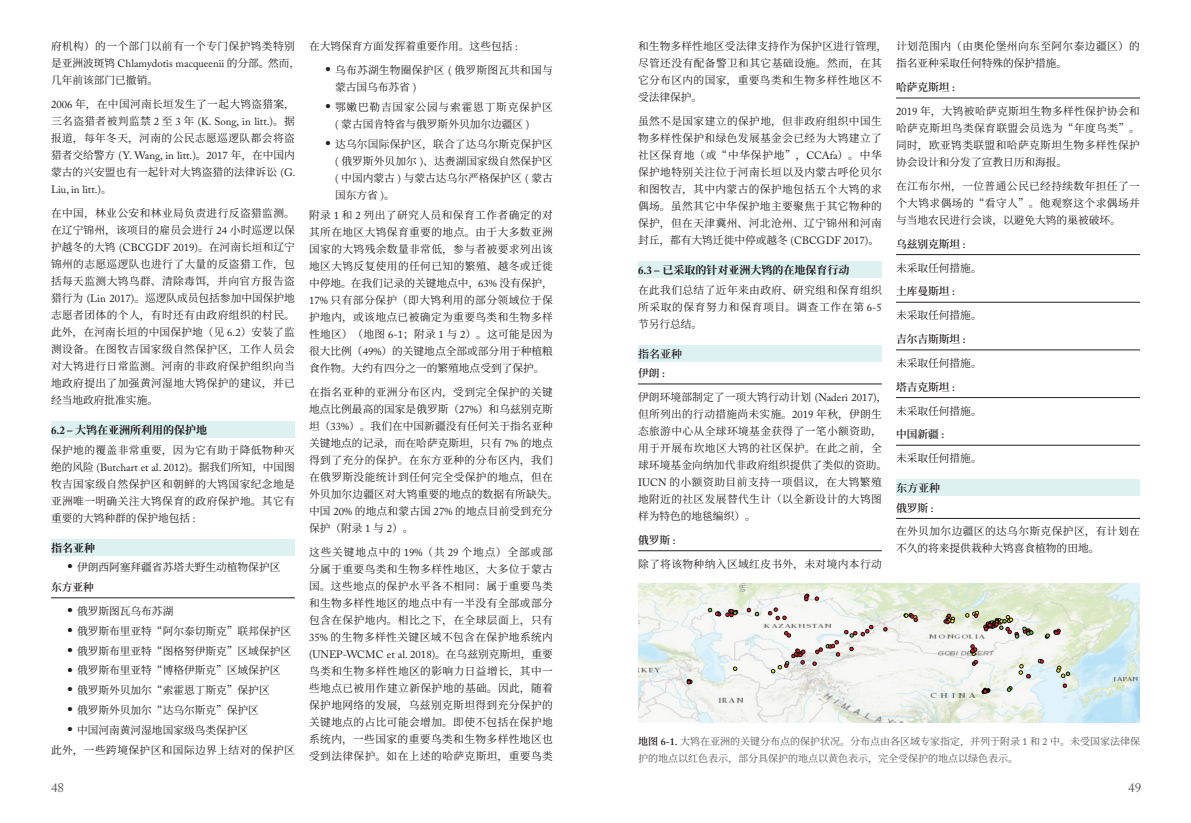
<style>
.page{position:relative;width:1191px;height:823px;background:#fff}
.page>*{position:absolute;margin:0;border:0;box-sizing:border-box;transform-origin:0 0}
.t1{font:13px "Adobe Caslon Pro";color:#57585a}
.三级标{font:700 11px "Source Han Serif CN";color:#231f20}
.三级标-2{font:600 11px "Source Han Serif CN";color:#231f20}
.正文__10_7{font:10.7px/17px "Source Han Serif CN";letter-spacing:.025em;color:#231f20;text-align:justify}
.正文__10_7-2{font:10.7px "Source Han Serif CN";color:#231f20}
.四级标题{font:600 10.7px "Source Han Serif CN";color:#231f20}
.正文__10_7-3{font:10.7px/17px "Source Han Serif CN";letter-spacing:.075em;color:#231f20}
.备注__10{font:10px/17px "Source Han Serif CN";color:#57585a}
.s1{font-family:"Adobe Caslon Pro"}
.s2{font-weight:600;color:#231f20}
.s3{font-family:"Adobe Caslon Pro";font-weight:600;color:#231f20}
</style>
<div class="page">
<div style="left:51px;top:421px;width:244px;height:17px;background:#ddf1f1"></div>
<div style="left:51px;top:538px;width:244px;height:17px;background:#ddf1f1"></div>
<hr style="left:51px;top:597px;width:244px;height:1px;background:#231f20">
<div style="left:638px;top:261px;width:244px;height:17px;background:#ddf1f1"></div>
<div style="left:638px;top:345px;width:244px;height:16px;background:#ddf1f1"></div>
<hr style="left:638px;top:383px;width:244px;height:1px;background:#231f20">
<hr style="left:638px;top:550px;width:244px;height:1px;background:#231f20">
<hr style="left:896px;top:98px;width:244px;height:1px;background:#231f20">
<hr style="left:896px;top:254px;width:244px;height:1px;background:#231f20">
<hr style="left:896px;top:302px;width:244px;height:1px;background:#231f20">
<hr style="left:896px;top:349px;width:244px;height:1px;background:#231f20">
<hr style="left:896px;top:397px;width:244px;height:1px;background:#231f20">
<hr style="left:896px;top:445px;width:244px;height:1px;background:#231f20">
<div style="left:896px;top:479px;width:244px;height:17px;background:#ddf1f1"></div>
<hr style="left:896px;top:518px;width:244px;height:1px;background:#231f20">
<img style="left:638px;top:583px;width:502px;height:138px">
<p class="正文__10_7" style="left:51px;top:38px;width:251px;text-align:left">府机构）的一个部门以前有一个专门保护鸨类特别是亚洲波斑鸨 <span class="s1">Chlamydotis macqueenii</span> 的分部。然而，几年前该部门已撤销。</p>
<p class="正文__10_7" style="left:51px;top:96px;width:246px"><span class="s1">2006</span> 年，在中国河南长垣发生了一起大鸨盗猎案，三名盗猎者被判监禁 <span class="s1">2</span> 至 <span class="s1">3</span> 年 <span class="s1">(K. Song, in litt.)</span>。据报道，每年冬天，河南的公民志愿巡逻队都会将盗猎者交给警方 <span class="s1">(Y. Wang, in litt.)</span>。<span class="s1">2017</span> 年，在中国内蒙古的兴安盟也有一起针对大鸨盗猎的法律诉讼 <span class="s1">(G.<br>Liu, in litt.)</span>。</p>
<p class="正文__10_7" style="left:51px;top:205px;width:245px">在中国，林业公安和林业局负责进行反盗猎监测。在辽宁锦州，该项目的雇员会进行 <span class="s1">24</span> 小时巡逻以保护越冬的大鸨 <span class="s1">(CBCGDF 2019)</span>。在河南长垣和辽宁锦州的志愿巡逻队也进行了大量的反盗猎工作，包括每天监测大鸨鸟群、清除毒饵，并向官方报告盗猎行为 <span class="s1">(Lin 2017)</span>。巡逻队成员包括参加中国保护地志愿者团体的个人，有时还有由政府组织的村民。此外，在河南长垣的中国保护地（见 <span class="s1">6.2</span>）安装了监测设备。在图牧吉国家级自然保护区，工作人员会对大鸨进行日常监测。河南的非政府保护组织向当地政府提出了加强黄河湿地大鸨保护的建议，并已经当地政府批准实施。</p>
<p class="三级标" style="left:51px;top:423px;width:157px"><span class="s1">6.2 –</span> 大鸨在亚洲所利用的保护地</p>
<p class="正文__10_7" style="left:51px;top:441px;width:245px">保护地的覆盖非常重要，因为它有助于降低物种灭绝的风险 <span class="s1">(Butchart et al. 2012)</span>。据我们所知，中国图牧吉国家级自然保护区和朝鲜的大鸨国家纪念地是亚洲唯一明确关注大鸨保育的政府保护地。其它有重要的大鸨种群的保护地包括 <span class="s1">:</span></p>
<p class="三级标" style="left:51px;top:541px;width:46px">指名亚种</p>
<p class="正文__10_7-2" style="left:77px;top:561px;width:205px">伊朗西阿塞拜疆省苏塔夫野生动植物保护区</p>
<p class="四级标题" style="left:51px;top:580px;width:44px">东方亚种</p>
<p class="正文__10_7-2" style="left:77px;top:604px;width:98px">俄罗斯图瓦乌布苏湖</p>
<p class="正文__10_7-2" style="left:77px;top:624px;width:216px">俄罗斯布里亚特“阿尔泰切斯克”联邦保护区</p>
<p class="正文__10_7-2" style="left:77px;top:644px;width:216px">俄罗斯布里亚特“图格努伊斯克”区域保护区</p>
<p class="正文__10_7-2" style="left:77px;top:664px;width:205px">俄罗斯布里亚特“博格伊斯克”区域保护区</p>
<p class="正文__10_7-2" style="left:77px;top:684px;width:194px">俄罗斯外贝加尔“索霍恩丁斯克”保护区</p>
<p class="正文__10_7-2" style="left:77px;top:703px;width:183px">俄罗斯外贝加尔“达乌尔斯克”保护区</p>
<p class="正文__10_7-2" style="left:77px;top:723px;width:173px">中国河南黄河湿地国家级鸟类保护区</p>
<p class="正文__10_7" style="left:51px;top:741px;width:245px">此外，一些跨境保护区和国际边界上结对的保护区</p>
<p class="正文__10_7-2" style="left:309px;top:40px;width:210px">在大鸨保育方面发挥着重要作用。这些包括 <span class="s1">:</span></p>
<p class="正文__10_7" style="left:335px;top:62px;width:219px">乌布苏湖生物圈保护区 <span class="s1">(</span> 俄罗斯图瓦共和国与蒙古国乌布苏省 <span class="s1">)</span></p>
<p class="正文__10_7-3" style="left:335px;top:99px;width:219px">鄂嫩巴勒吉国家公园与索霍恩丁斯克保护区<span class="s1">(</span> 蒙古国肯特省与俄罗斯外贝加尔边疆区 <span class="s1">)</span></p>
<p class="正文__10_7" style="left:335px;top:136px;width:219px">达乌尔国际保护区，联合了达乌尔斯克保护区<span class="s1">(</span> 俄罗斯外贝加尔 <span class="s1">)</span>、达赉湖国家级自然保护区<span class="s1">(</span> 中国内蒙古 <span class="s1">)</span> 与蒙古达乌尔严格保护区 <span class="s1">(</span> 蒙古国东方省 <span class="s1">)</span>。</p>
<p class="正文__10_7" style="left:309px;top:206px;width:245px">附录 <span class="s1">1</span> 和 <span class="s1">2</span> 列出了研究人员和保育工作者确定的对其所在地区大鸨保育重要的地点。由于大多数亚洲国家的大鸨残余数量非常低，参与者被要求列出该地区大鸨反复使用的任何已知的繁殖、越冬或迁徙中停地。在我们记录的关键地点中，<span class="s1">63%</span> 没有保护，<span class="s1">17%</span> 只有部分保护（即大鸨利用的部分领域位于保护地内，或该地点已被确定为重要鸟类和生物多样性地区）（地图 <span class="s1">6-1</span>；附录 <span class="s1">1</span> 与 <span class="s1">2</span>）。这可能是因为很大比例（<span class="s1">49%</span>）的关键地点全部或部分用于种植粮食作物。大约有四分之一的繁殖地点受到了保护。</p>
<p class="正文__10_7" style="left:309px;top:383px;width:251px;text-align:left">在指名亚种的亚洲分布区内，受到完全保护的关键地点比例最高的国家是俄罗斯（<span class="s1">27%</span>）和乌兹别克斯坦（<span class="s1">33%</span>）。我们在中国新疆没有任何关于指名亚种关键地点的记录，而在哈萨克斯坦，只有 <span class="s1">7%</span> 的地点得到了充分的保护。在东方亚种的分布区内，我们在俄罗斯没能统计到任何完全受保护的地点，但在外贝加尔边疆区对大鸨重要的地点的数据有所缺失。中国 <span class="s1">20%</span> 的地点和蒙古国 <span class="s1">27%</span> 的地点目前受到充分保护（附录 <span class="s1">1</span> 与 <span class="s1">2</span>）。</p>
<p class="正文__10_7" style="left:309px;top:543px;width:245px">这些关键地点中的 <span class="s1">19%</span>（共 <span class="s1">29</span> 个地点）全部或部分属于重要鸟类和生物多样性地区，大多位于蒙古国。这些地点的保护水平各不相同：属于重要鸟类和生物多样性地区的地点中有一半没有全部或部分包含在保护地内。相比之下，在全球层面上，只有<span class="s1">35%</span> 的生物多样性关键区域不包含在保护地系统内<span class="s1">(UNEP-WCMC et al. 2018)</span>。在乌兹别克斯坦，重要鸟类和生物多样性地区的影响力日益增长，其中一些地点已被用作建立新保护地的基础。因此，随着保护地网络的发展，乌兹别克斯坦得到充分保护的关键地点的占比可能会增加。即使不包括在保护地系统内，一些国家的重要鸟类和生物多样性地区也受到法律保护。如在上述的哈萨克斯坦，重要鸟类</p>
<p class="正文__10_7" style="left:638px;top:38px;width:251px;text-align:left">和生物多样性地区受法律支持作为保护区进行管理，尽管还没有配备警卫和其它基础设施。然而，在其它分布区内的国家，重要鸟类和生物多样性地区不受法律保护。</p>
<p class="正文__10_7" style="left:638px;top:113px;width:245px">虽然不是国家建立的保护地，但非政府组织中国生物多样性保护和绿色发展基金会已经为大鸨建立了社区保育地（或“中华保护地”，<span class="s1">CCAfa</span>）。中华保护地特别关注位于河南长垣以及内蒙古呼伦贝尔和图牧吉，其中内蒙古的保护地包括五个大鸨的求偶场。虽然其它中华保护地主要聚焦于其它物种的保护，但在天津冀州、河北沧州、辽宁锦州和河南封丘，都有大鸨迁徙中停或越冬 <span class="s1">(CBCGDF 2017)</span>。</p>
<p class="三级标" style="left:638px;top:264px;width:213px"><span class="s1">6.3 –</span> 已采取的针对亚洲大鸨的在地保育行动</p>
<p class="正文__10_7" style="left:638px;top:281px;width:245px">在此我们总结了近年来由政府、研究组和保育组织所采取的保育努力和保育项目。调查工作在第 <span class="s1">6-5</span>节另行总结。</p>
<p class="三级标-2" style="left:638px;top:347px;width:45px">指名亚种</p>
<p class="四级标题" style="left:638px;top:367px;width:28px">伊朗 <span class="s1">:</span></p>
<p class="正文__10_7" style="left:638px;top:388px;width:251px;text-align:left">伊朗环境部制定了一项大鸨行动计划 <span class="s1">(Naderi 2017)</span>，但所列出的行动措施尚未实施。<span class="s1">2019</span> 年秋，伊朗生态旅游中心从全球环境基金获得了一笔小额资助，用于开展布坎地区大鸨的社区保护。在此之前，全球环境基金向纳加代非政府组织提供了类似的资助。<br><span class="s1">IUCN</span> 的小额资助目前支持一项倡议，在大鸨繁殖地附近的社区发展替代生计（以全新设计的大鸨图样为特色的地毯编织）。</p>
<p class="四级标题" style="left:638px;top:533px;width:39px">俄罗斯 <span class="s1">:</span></p>
<p class="正文__10_7" style="left:638px;top:555px;width:245px">除了将该物种纳入区域红皮书外，未对境内本行动</p>
<p class="正文__10_7" style="left:896px;top:38px;width:245px">计划范围内（由奥伦堡州向东至阿尔泰边疆区）的指名亚种采取任何特殊的保护措施。</p>
<p class="四级标题" style="left:896px;top:81px;width:61px">哈萨克斯坦 <span class="s1">:</span></p>
<p class="正文__10_7" style="left:896px;top:103px;width:245px"><span class="s1">2019</span> 年，大鸨被哈萨克斯坦生物多样性保护协会和哈萨克斯坦鸟类保育联盟会员选为“年度鸟类”。同时，欧亚鸨类联盟和哈萨克斯坦生物多样性保护协会设计和分发了宣教日历和海报。</p>
<p class="正文__10_7" style="left:896px;top:177px;width:245px">在江布尔州，一位普通公民已经持续数年担任了一个大鸨求偶场的“看守人”。他观察这个求偶场并与当地农民进行会谈，以避免大鸨的巢被破坏。</p>
<p class="四级标题" style="left:896px;top:238px;width:71px">乌兹别克斯坦 <span class="s1">:</span></p>
<p class="正文__10_7-2" style="left:896px;top:261px;width:87px">未采取任何措施。</p>
<p class="四级标题" style="left:896px;top:285px;width:61px">土库曼斯坦 <span class="s1">:</span></p>
<p class="正文__10_7-2" style="left:896px;top:309px;width:87px">未采取任何措施。</p>
<p class="四级标题" style="left:896px;top:333px;width:71px">吉尔吉斯斯坦 <span class="s1">:</span></p>
<p class="正文__10_7-2" style="left:896px;top:357px;width:87px">未采取任何措施。</p>
<p class="四级标题" style="left:896px;top:380px;width:61px">塔吉克斯坦 <span class="s1">:</span></p>
<p class="正文__10_7-2" style="left:896px;top:404px;width:87px">未采取任何措施。</p>
<p class="四级标题" style="left:896px;top:428px;width:50px">中国新疆 <span class="s1">:</span></p>
<p class="正文__10_7-2" style="left:896px;top:452px;width:87px">未采取任何措施。</p>
<p class="三级标-2" style="left:896px;top:481px;width:45px">东方亚种</p>
<p class="四级标题" style="left:896px;top:501px;width:39px">俄罗斯 <span class="s1">:</span></p>
<p class="正文__10_7" style="left:896px;top:523px;width:245px">在外贝加尔边疆区的达乌尔斯克保护区，有计划在不久的将来提供栽种大鸨喜食植物的田地。</p>
<p class="备注__10" style="left:638px;top:732px;width:503px"><span class="s2">地图</span> <span class="s3">6-1.</span> 大鸨在亚洲的关键分布点的保护状况。分布点由各区域专家指定，并列于附录 <span class="s1">1</span> 和 <span class="s1">2</span> 中。未受国家法律保护的地点以红色表示，部分具保护的地点以黄色表示，完全受保护的地点以绿色表示。</p>
<p class="t1" style="left:51px;top:779px;width:15px">48</p>
<p class="t1" style="left:1128px;top:779px;width:14px">49</p>
</div>
